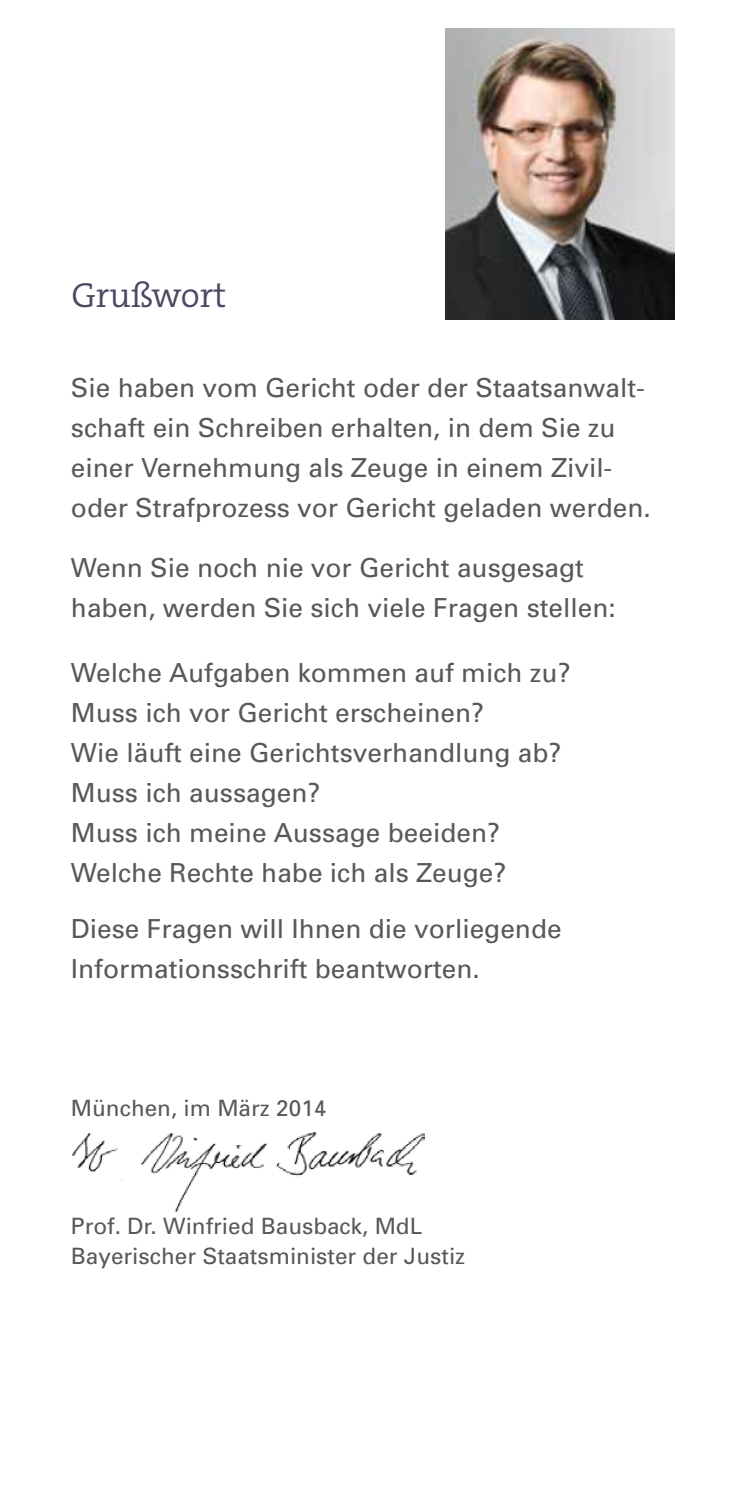
<style>
.page{position:relative;width:745px;height:1489px;background:#fff}
.page>*{position:absolute;margin:0;border:0;box-sizing:border-box;transform-origin:0 0}
.Headline{font:300 35px "The Serif";color:#4f4563}
.Einleitung{font:26.25px/40px "Univers";color:#58585a}
.t1{font:22.5px/30px "Univers";color:#58585a}
</style>
<div class="page">
<img style="left:72px;top:1132px;width:352px;height:79px">
<img style="left:445px;top:28px;width:228px;height:291px">
<p class="Headline" style="left:71px;top:266px;width:156px">Grußwort</p>
<p class="Einleitung" style="left:71px;top:367px;width:581px">Sie haben vom Gericht oder der Staatsanwalt&shy;schaft ein Schreiben erhalten, in dem Sie zu einer Vernehmung als Zeuge in einem Zivil&shy;oder Strafprozess vor Gericht geladen werden.</p>
<p class="Einleitung" style="left:71px;top:547px;width:546px">Wenn Sie noch nie vor Gericht ausgesagt haben, werden Sie sich viele Fragen stellen:</p>
<p class="Einleitung" style="left:71px;top:652px;width:501px">Welche Aufgaben kommen auf mich zu?<br>Muss ich vor Gericht erscheinen?<br>Wie läuft eine Gerichtsverhandlung ab?<br>Muss ich aussagen?<br>Muss ich meine Aussage beeiden?<br>Welche Rechte habe ich als Zeuge?</p>
<p class="Einleitung" style="left:71px;top:907px;width:492px">Diese Fragen will Ihnen die vorliegende<br>Informationsschrift beantworten.</p>
<p class="t1" style="left:71px;top:1092px;width:257px">München, im März 2014</p>
<p class="t1" style="left:71px;top:1210px;width:395px">Prof. Dr. Winfried Bausback, MdL<br>Bayerischer Staatsminister der Justiz</p>
</div>
